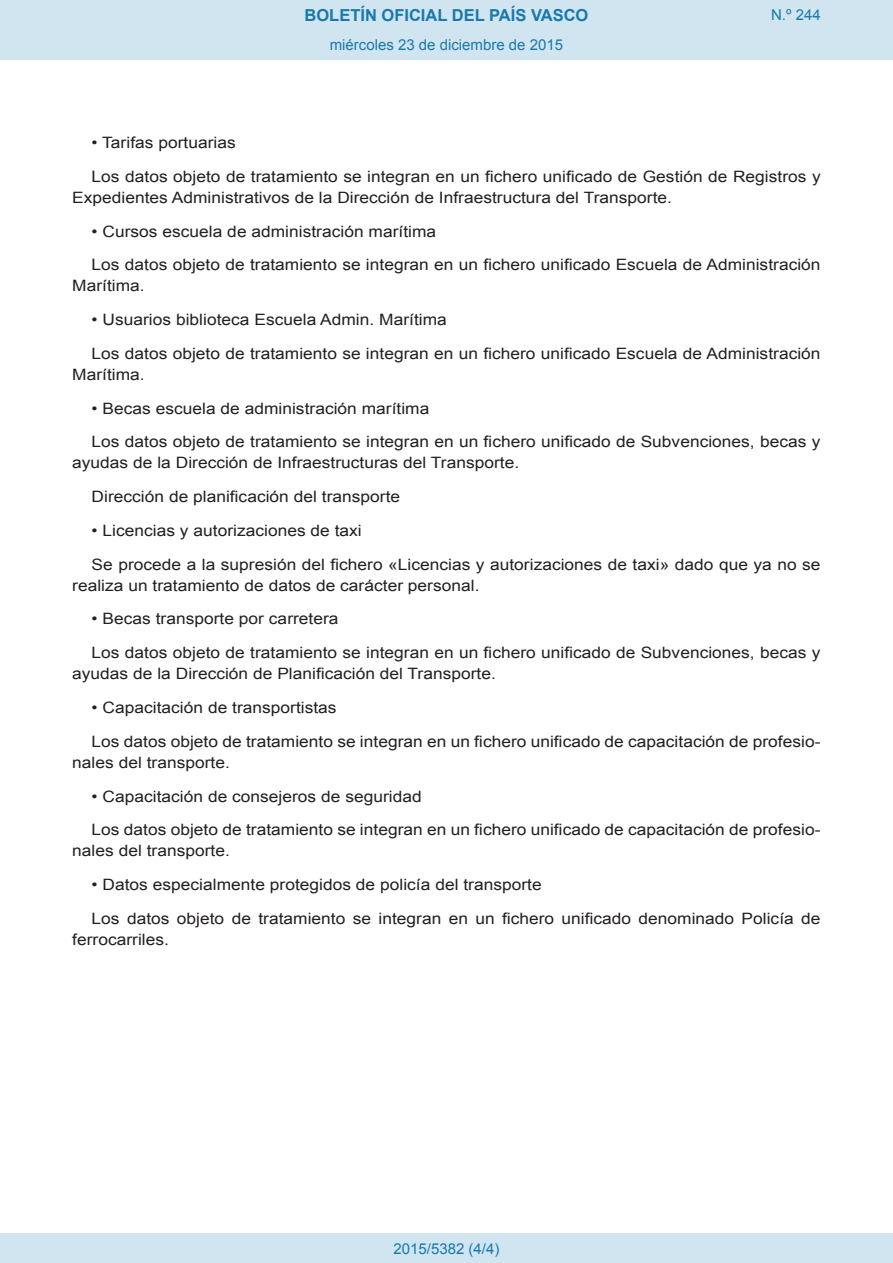
<style>
.page{position:relative;width:893px;height:1263px;background:#fff}
.page>*{position:absolute;margin:0;border:0;box-sizing:border-box;transform-origin:0 0}
.t1{font:700 16.5px "Arial";color:#1879ad}
.BOPVDetalle{font:15.6px/21px "Arial";color:#231f20;scale:1.11 1}
.Paginacion_Centro{font:15px "Arial";color:#1879ad}
</style>
<div class="page">
<div style="left:0;top:0;width:893px;height:60px;background:#d0e5f0"></div>
<div style="left:0;top:1233px;width:893px;height:30px;background:#d0e5f0"></div>
<p class="t1" style="left:305px;top:4px;width:285px">BOLETÍN OFICIAL DEL PAÍS VASCO</p>
<p class="Paginacion_Centro" style="left:330px;top:35px;width:235px">miércoles 23 de diciembre de 2015</p>
<p class="Paginacion_Centro" style="left:771px;top:5px;width:51px">N.º 244</p>
<p class="BOPVDetalle" style="left:92px;top:132px;width:131px">• Tarifas portuarias</p>
<p class="BOPVDetalle" style="left:72px;top:166px;width:676px;text-indent:19px">Los datos objeto de tratamiento se integran en un fichero unificado de Gestión de Registros y<br>Expedientes Administrativos de la Dirección de Infraestructura del Transporte.</p>
<p class="BOPVDetalle" style="left:92px;top:221px;width:312px">• Cursos escuela de administración marítima</p>
<p class="BOPVDetalle" style="left:72px;top:255px;width:676px;text-indent:19px">Los datos objeto de tratamiento se integran en un fichero unificado Escuela de Administración<br>Marítima.</p>
<p class="BOPVDetalle" style="left:92px;top:309px;width:321px">• Usuarios biblioteca Escuela Admin. Marítima</p>
<p class="BOPVDetalle" style="left:72px;top:343px;width:676px;text-indent:19px">Los datos objeto de tratamiento se integran en un fichero unificado Escuela de Administración<br>Marítima.</p>
<p class="BOPVDetalle" style="left:92px;top:398px;width:306px">• Becas escuela de administración marítima</p>
<p class="BOPVDetalle" style="left:72px;top:432px;width:675px;text-indent:19px">Los datos objeto de tratamiento se integran en un fichero unificado de Subvenciones, becas y ayudas de la Dirección de Infraestructuras del Transporte.</p>
<p class="BOPVDetalle" style="left:92px;top:486px;width:279px">Dirección de planificación del transporte</p>
<p class="BOPVDetalle" style="left:92px;top:520px;width:245px">• Licencias y autorizaciones de taxi</p>
<p class="BOPVDetalle" style="left:72px;top:554px;width:676px;text-indent:19px">Se procede a la supresión del fichero «Licencias y autorizaciones de taxi» dado que ya no se realiza un tratamiento de datos de carácter personal.</p>
<p class="BOPVDetalle" style="left:92px;top:609px;width:224px">• Becas transporte por carretera</p>
<p class="BOPVDetalle" style="left:72px;top:642px;width:675px;text-indent:19px">Los datos objeto de tratamiento se integran en un fichero unificado de Subvenciones, becas y ayudas de la Dirección de Planificación del Transporte.</p>
<p class="BOPVDetalle" style="left:92px;top:697px;width:222px">• Capacitación de transportistas</p>
<p class="BOPVDetalle" style="left:72px;top:731px;width:676px;text-indent:19px">Los datos objeto de tratamiento se integran en un fichero unificado de capacitación de profesio&shy;nales del transporte.</p>
<p class="BOPVDetalle" style="left:92px;top:786px;width:299px">• Capacitación de consejeros de seguridad</p>
<p class="BOPVDetalle" style="left:72px;top:819px;width:676px;text-indent:19px">Los datos objeto de tratamiento se integran en un fichero unificado de capacitación de profesio&shy;nales del transporte.</p>
<p class="BOPVDetalle" style="left:92px;top:874px;width:407px">• Datos especialmente protegidos de policía del transporte</p>
<p class="BOPVDetalle" style="left:72px;top:908px;width:676px;text-indent:19px">Los datos objeto de tratamiento se integran en un fichero unificado denominado Policía de ferrocarriles.</p>
<p class="Paginacion_Centro" style="left:393px;top:1238px;width:107px">2015/5382 (4/4)</p>
</div>
